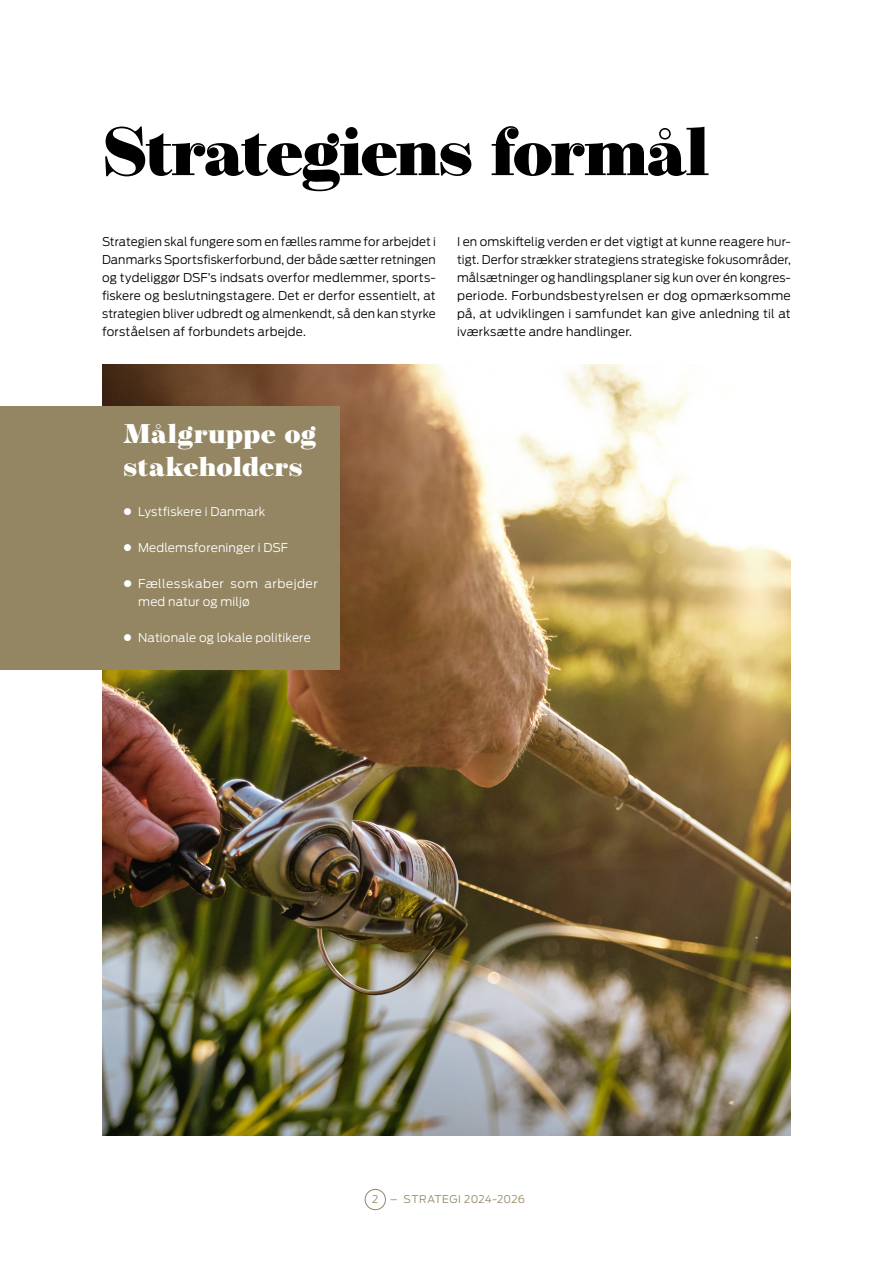
<style>
.page{position:relative;width:893px;height:1263px;background:#fff}
.page>*{position:absolute;margin:0;border:0;box-sizing:border-box;transform-origin:0 0}
.t1{font:900 67.5px "Operetta 8";letter-spacing:-.03em;color:#000}
.t2{font:900 27px/32.4px "Operetta 8";letter-spacing:.005em;color:#fff}
.t3{font:300 12px/18px "Antenna";letter-spacing:.015em;color:#000;text-align:justify}
.t4{font:300 12px/18px "Antenna";letter-spacing:.015em;color:#fff}
.t5{font:300 10.5px "Antenna";letter-spacing:.025em;color:#938662}
</style>
<div class="page">
<div style="left:365px;top:1189px;width:21px;height:21px;border:1px solid #938662;border-radius:50%"></div>
<img style="left:102px;top:364px;width:689px;height:771px">
<div style="left:0;top:407px;width:339px;height:263px;background:#948663"></div>
<h1 class="t1" style="left:102px;top:112px;width:608px">Strategiens formål</h1>
<p class="t3" style="left:102px;top:232px;width:335px">Strategien skal fungere som en fælles ramme for arbejdet i Danmarks Sportsfiskerforbund, der både sætter retningen og tydeliggør DSF’s indsats overfor medlemmer, sports&shy;fiskere og beslutningstagere. Det er derfor essentielt, at strategien bliver udbredt og almenkendt, så den kan styrke forståelsen af forbundets arbejde.</p>
<p class="t3" style="left:457px;top:232px;width:335px">I en omskiftelig verden er det vigtigt at kunne reagere hur&shy;tigt. Derfor strækker strategiens strategiske fokusområder, målsætninger og handlingsplaner sig kun over én kongres&shy;periode. Forbundsbestyrelsen er dog opmærksomme på, at udviklingen i samfundet kan give anledning til at iværksætte andre handlinger.</p>
<h2 class="t2" style="left:123px;top:418px;width:195px">Målgruppe og stakeholders</h2>
<p class="t4" style="left:123px;top:502px;width:144px">● Lystfiskere i Danmark</p>
<p class="t4" style="left:123px;top:538px;width:166px">● Medlemsforeninger i DSF</p>
<p class="t4" style="left:138px;top:574px;width:181px;text-indent:-15px">● Fællesskaber som arbejder med natur og miljø</p>
<p class="t4" style="left:123px;top:628px;width:189px">● Nationale og lokale politikere</p>
<p class="t5" style="left:372px;top:1193px;width:155px">2 – STRATEGI 2024-2026</p>
</div>
